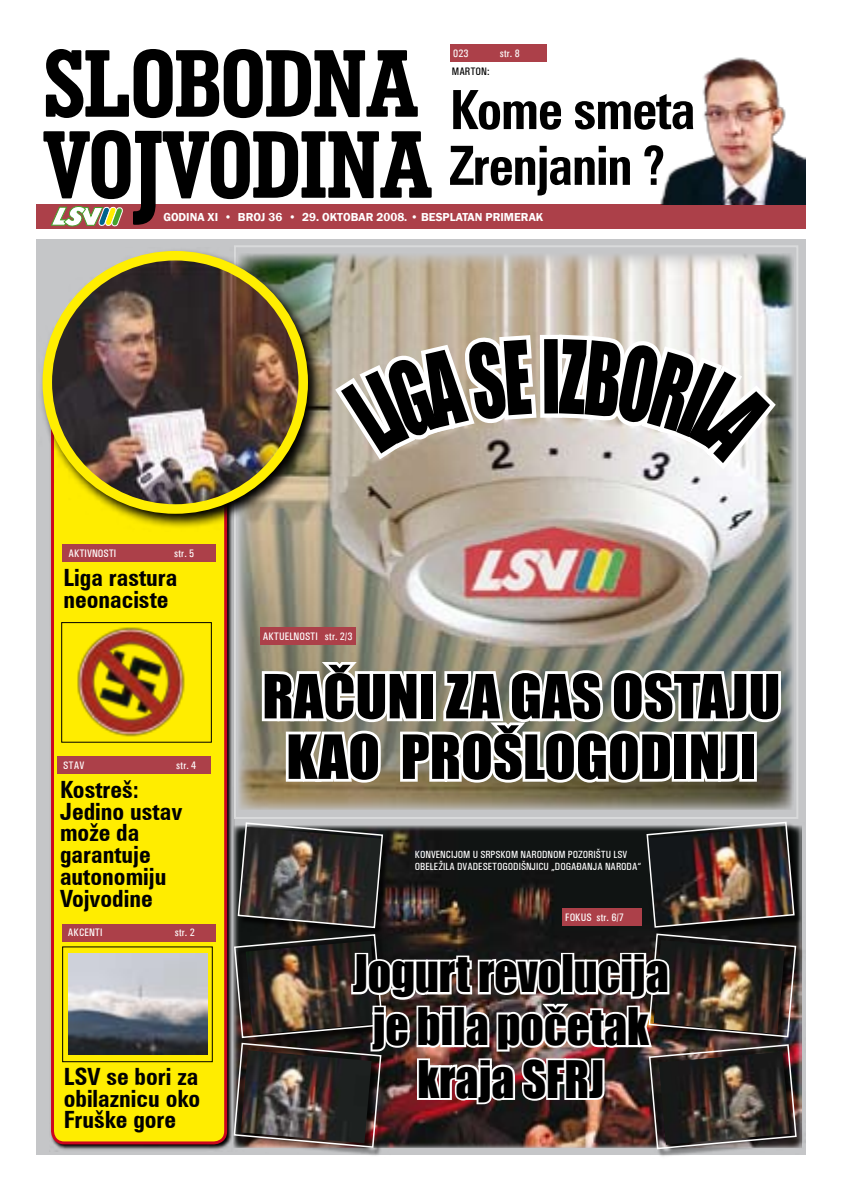
<style>
.page{position:relative;width:842px;height:1191px;background:#fff}
.page>*{position:absolute;margin:0;border:0;box-sizing:border-box;transform-origin:0 0}
.t1{font:94px "Impact";color:#000;scale:.7 1}
.t2{font:56.2px/60.5px "Impact";color:#000;text-align:center;scale:1.04 1}
.t3{font:700 condensed 54.2px/55.8px "Zurich BT";letter-spacing:-.02em;color:#000;scale:.95 1}
.t4{font:47.5px/52.7px "Impact";color:#000;text-align:center;scale:.96 1}
.t5{font:700 condensed 23.8px/21.8px "Zurich BT";color:#000}
.t6{font:600 11.9px "Franklin Gothic";color:#fff}
.t7{font:500 10.9px "Univers Condensed";color:#fff}
.t8{font:500 10.9px "Univers Condensed";color:#000}
.t9{font:500 10.5px/12.5px "Univers Condensed";color:#fff}
</style>
<div class="page">
<div style="left:36px;top:240px;width:770px;height:915px;background:#c5c6c8"></div>
<div style="left:36px;top:205px;width:770px;height:24px;background:#ac4049"></div>
<div style="left:450px;top:45px;width:97px;height:17px;background:#ac4049"></div>
<svg style="left:45px;top:49px;width:373px;height:70px"></svg>
<svg style="left:42px;top:130px;width:391px;height:97px"></svg>
<svg style="left:50px;top:534px;width:185px;height:618px"></svg>
<div style="left:53px;top:408px;width:173px;height:735px;background:#ffed00;border-radius:12px"></div>
<div style="left:51px;top:406px;width:176px;height:738px;border:3px solid #cd071e;border-radius:12px"></div>
<div style="left:58px;top:756px;width:153px;height:17px;background:#ac4049"></div>
<div style="left:63px;top:544px;width:153px;height:18px;background:#ac4049"></div>
<div style="left:62px;top:924px;width:154px;height:17px;background:#ac4049"></div>
<img style="left:68px;top:954px;width:139px;height:100px">
<div style="left:62px;top:946px;width:151px;height:116px;border:1px solid #000"></div>
<div style="left:648px;top:822px;width:158px;height:117px;background:#000;opacity:.75"></div>
<div style="left:650px;top:934px;width:157px;height:114px;background:#000;opacity:.75"></div>
<div style="left:650px;top:1045px;width:158px;height:115px;background:#000;opacity:.75"></div>
<img style="left:238px;top:254px;width:555px;height:555px">
<img style="left:656px;top:57px;width:150px;height:148px">
<div style="left:260px;top:627px;width:95px;height:17px;background:#ac4049"></div>
<img style="left:41px;top:247px;width:287px;height:287px">
<img style="left:47px;top:260px;width:256px;height:246px">
<div style="left:43px;top:251px;width:265px;height:263px;border:10px solid #ffee01;border-radius:50%"></div>
<div style="left:61px;top:622px;width:151px;height:120px;border:1px solid #000"></div>
<div style="left:235px;top:1043px;width:157px;height:116px;background:#000;opacity:.75"></div>
<img style="left:233px;top:821px;width:564px;height:329px">
<svg style="left:250px;top:633px;width:535px;height:156px;background:#afaca1"></svg>
<div style="left:739px;top:731px;width:18px;height:50px;border:6px solid #fff"></div>
<img style="left:66px;top:623px;width:138px;height:114px">
<svg style="left:329px;top:259px;width:469px;height:217px;background:#d5d0c7"></svg>
<p class="t7" style="left:453px;top:47px;width:17px">023</p>
<p class="t7" style="left:500px;top:47px;width:22px">STR. 8</p>
<p class="t8" style="left:452px;top:65px;width:39px">MARTON:</p>
<h3 class="t3" style="left:450px;top:81px;width:260px">Kome smeta<br>Zrenjanin ?</h3>
<p class="t6" style="left:163px;top:210px;width:381px">GODINA XI • BROJ 36 • 29. OKTOBAR 2008. • BESPLATAN PRIMERAK</p>
<p class="t7" style="left:68px;top:547px;width:49px">AKTIVNOSTI</p>
<p class="t7" style="left:174px;top:547px;width:22px">STR. 5</p>
<p class="t5" style="left:63px;top:566px;width:115px">Liga rastura neonaciste</p>
<p class="t7" style="left:63px;top:758px;width:23px">STAV</p>
<p class="t7" style="left:176px;top:758px;width:22px">STR. 4</p>
<p class="t5" style="left:60px;top:778px;width:124px">Kostreš:<br>Jedino ustav može da garantuje autonomiju<br>Vojvodine</p>
<p class="t7" style="left:68px;top:926px;width:36px">AKCENTI</p>
<p class="t7" style="left:175px;top:926px;width:22px">STR. 2</p>
<p class="t5" style="left:64px;top:1065px;width:138px;text-align:justify">LSV se bori za obilaznicu oko Fruške gore</p>
<p class="t7" style="left:263px;top:629px;width:91px">AKTUELNOSTI STR. 2/3</p>
<h1 class="t1" style="left:542px;top:304px;width:30px">I</h1>
<h2 class="t2" style="left:262px;top:664px;width:500px">RAČUNI ZA GAS OSTAJU<br>KAO PROŠLOGODINJI</h2>
<p class="t9" style="left:415px;top:848px;width:228px;text-indent:153px">POZORIŠTU LSV<br>OBELEŽILA DVADESETOGODIŠNJICU „DOGAĐANJA NARODA“</p>
<p class="t9" style="left:415px;top:848px;width:11px">KONVENCI</p>
<p class="t9" style="left:453px;top:848px;width:49px">JOM U SRPSKOM</p>
<p class="t9" style="left:520px;top:848px;width:7px">NARO</p>
<p class="t9" style="left:542px;top:848px;width:12px">DNOM</p>
<p class="t7" style="left:565px;top:911px;width:60px">FOKUS STR. 6/7</p>
<h3 class="t4" style="left:353px;top:946px;width:331px">Jogurt revolucija je bila početak kraja SFRJ</h3>
</div>
